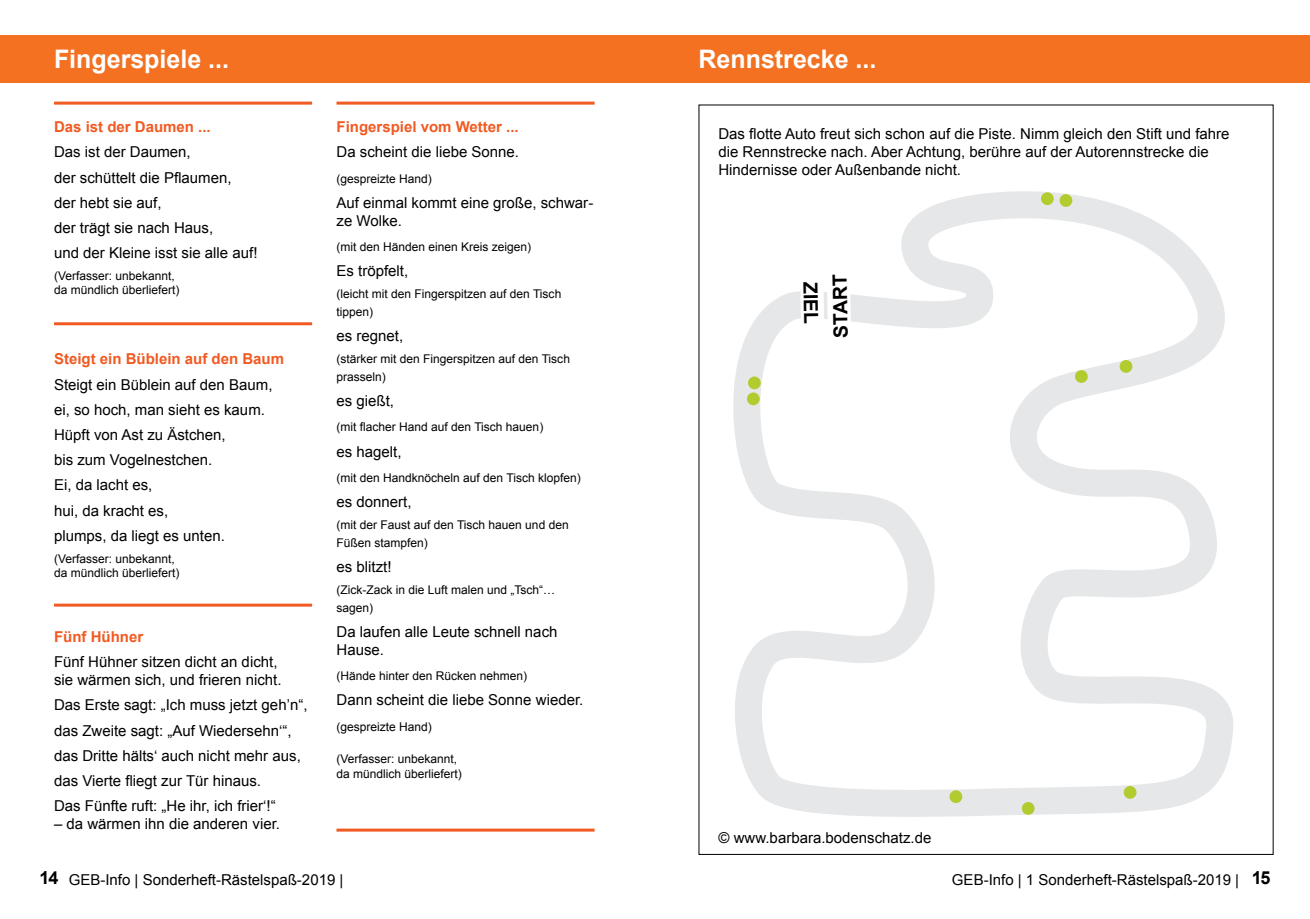
<style>
.page{position:relative;width:1310px;height:919px;background:#fff}
.page>*{position:absolute;margin:0;border:0;box-sizing:border-box;transform-origin:0 0}
.t1{font:700 25.5px "Arial";color:#fff}
.t2{font:700 19.5px "Arial";color:#000}
.t3{font:15px/25.2px "Arial";color:#000}
.t4{font:700 15px "Arial";color:#f15a22}
.t5{font:12px/18px "Arial";color:#000}
.s1{font-weight:700;font-size:18px}
</style>
<div class="page">
<div style="left:655px;top:35px;width:655px;height:47px;background:#f37121"></div>
<div style="left:0;top:35px;width:655px;height:47px;background:#f37121"></div>
<hr style="left:54px;top:102px;width:258px;height:3px;background:#f15a22">
<hr style="left:54px;top:322px;width:258px;height:3px;background:#f15a22">
<hr style="left:54px;top:603px;width:258px;height:3px;background:#f15a22">
<hr style="left:336px;top:102px;width:258px;height:3px;background:#f15a22">
<hr style="left:336px;top:828px;width:258px;height:3px;background:#f15a22">
<svg style="left:733px;top:191px;width:500px;height:626px"></svg>
<svg style="left:800px;top:266px;width:51px;height:78px"></svg>
<div style="left:1041px;top:192px;width:12px;height:13px;background:#b2cb2e;border-radius:50%"></div>
<div style="left:1059px;top:194px;width:13px;height:13px;background:#b2cb2e;border-radius:50%"></div>
<div style="left:1119px;top:360px;width:13px;height:13px;background:#b2cb2e;border-radius:50%"></div>
<div style="left:1075px;top:370px;width:12px;height:13px;background:#b2cb2e;border-radius:50%"></div>
<div style="left:748px;top:376px;width:13px;height:13px;background:#b2cb2e;border-radius:50%"></div>
<div style="left:747px;top:392px;width:13px;height:13px;background:#b2cb2e;border-radius:50%"></div>
<div style="left:949px;top:790px;width:13px;height:13px;background:#b2cb2e;border-radius:50%"></div>
<div style="left:1022px;top:802px;width:12px;height:12px;background:#b2cb2e;border-radius:50%"></div>
<div style="left:1123px;top:786px;width:13px;height:12px;background:#b2cb2e;border-radius:50%"></div>
<h1 class="t1" style="left:54px;top:42px;width:177px">Fingerspiele ...</h1>
<p class="t4" style="left:54px;top:117px;width:158px">Das ist der Daumen ...</p>
<p class="t3" style="left:54px;top:140px;width:205px">Das ist der Daumen,<br>der schüttelt die Pflaumen,<br>der hebt sie auf,<br>der trägt sie nach Haus,<br>und der Kleine isst sie alle auf!</p>
<p class="t5" style="left:54px;top:269px;width:127px;line-height:14.4px">(Verfasser: unbekannt, da mündlich überliefert)</p>
<p class="t4" style="left:54px;top:349px;width:232px">Steigt ein Büblein auf den Baum</p>
<p class="t3" style="left:54px;top:372px;width:220px">Steigt ein Büblein auf den Baum, ei, so hoch, man sieht es kaum.<br>Hüpft von Ast zu Ästchen,<br>bis zum Vogelnestchen.<br>Ei, da lacht es,<br>hui, da kracht es,<br>plumps, da liegt es unten.</p>
<p class="t5" style="left:54px;top:551px;width:127px;line-height:14.4px">(Verfasser: unbekannt, da mündlich überliefert)</p>
<p class="t4" style="left:54px;top:626px;width:91px">Fünf Hühner</p>
<p class="t3" style="left:54px;top:653px;width:229px;line-height:18px">Fünf Hühner sitzen dicht an dicht, sie wärmen sich, und frieren nicht.</p>
<p class="t3" style="left:54px;top:692px;width:255px">Das Erste sagt: „Ich muss jetzt geh’n“, das Zweite sagt: „Auf Wiedersehn‘“, das Dritte hälts‘ auch nicht mehr aus, das Vierte fliegt zur Tür hinaus.<br>Das Fünfte ruft: „He ihr, ich frier‘!“</p>
<p class="t3" style="left:54px;top:811px;width:227px">– da wärmen ihn die anderen vier.</p>
<p class="t4" style="left:336px;top:117px;width:184px">Fingerspiel vom Wetter ...</p>
<p class="t3" style="left:336px;top:140px;width:184px">Da scheint die liebe Sonne.</p>
<p class="t5" style="left:336px;top:169px;width:97px">(gespreizte Hand)</p>
<p class="t3" style="left:336px;top:194px;width:258px;line-height:18px">Auf einmal kommt eine große, schwar&shy;ze Wolke.</p>
<p class="t5" style="left:336px;top:238px;width:196px">(mit den Händen einen Kreis zeigen)</p>
<p class="t3" style="left:336px;top:259px;width:73px">Es tröpfelt,</p>
<p class="t5" style="left:336px;top:285px;width:226px">(leicht mit den Fingerspitzen auf den Tisch tippen)</p>
<p class="t3" style="left:336px;top:323px;width:68px">es regnet,</p>
<p class="t5" style="left:336px;top:350px;width:235px">(stärker mit den Fingerspitzen auf den Tisch prasseln)</p>
<p class="t3" style="left:336px;top:388px;width:59px">es gießt,</p>
<p class="t5" style="left:336px;top:418px;width:208px">(mit flacher Hand auf den Tisch hauen)</p>
<p class="t3" style="left:336px;top:439px;width:67px">es hagelt,</p>
<p class="t5" style="left:336px;top:469px;width:246px">(mit den Handknöcheln auf den Tisch klopfen)</p>
<p class="t3" style="left:336px;top:489px;width:77px">es donnert,</p>
<p class="t5" style="left:336px;top:515px;width:234px">(mit der Faust auf den Tisch hauen und den<br>Füßen stampfen)</p>
<p class="t3" style="left:336px;top:554px;width:57px">es blitzt!</p>
<p class="t5" style="left:336px;top:580px;width:220px">(Zick-Zack in die Luft malen und „Tsch“… sagen)</p>
<p class="t3" style="left:336px;top:622px;width:222px;line-height:18px">Da laufen alle Leute schnell nach<br>Hause.</p>
<p class="t5" style="left:336px;top:667px;width:192px">(Hände hinter den Rücken nehmen)</p>
<p class="t3" style="left:336px;top:687px;width:248px">Dann scheint die liebe Sonne wieder.</p>
<p class="t5" style="left:336px;top:717px;width:97px">(gespreizte Hand)</p>
<p class="t5" style="left:336px;top:751px;width:127px;line-height:14.4px">(Verfasser: unbekannt, da mündlich überliefert)</p>
<h1 class="t1" style="left:698px;top:42px;width:179px">Rennstrecke ...</h1>
<p class="t3" style="left:718px;top:125px;width:513px;line-height:18px">Das flotte Auto freut sich schon auf die Piste. Nimm gleich den Stift und fahre die Rennstrecke nach. Aber Achtung, berühre auf der Autorennstrecke die<br>Hindernisse oder Außenbande nicht.</p>
<h2 class="t2" style="left:823px;top:282px;width:24px;rotate:89deg">Ziel</h2>
<h2 class="t2" style="left:828px;top:338px;width:65px;rotate:-91deg">Star t</h2>
<p class="t3" style="left:718px;top:824px;width:214px">© www.barbara.bodenschatz.de</p>
<p class="t3" style="left:39px;top:867px;width:305px"><span class="s1">14</span> GEB-Info | Sonderheft-Rästelspaß-2019 |</p>
<p class="t3" style="left:952px;top:867px;width:320px">GEB-Info | 1 Sonderheft-Rästelspaß-2019 | <span class="s1">15</span></p>
</div>
